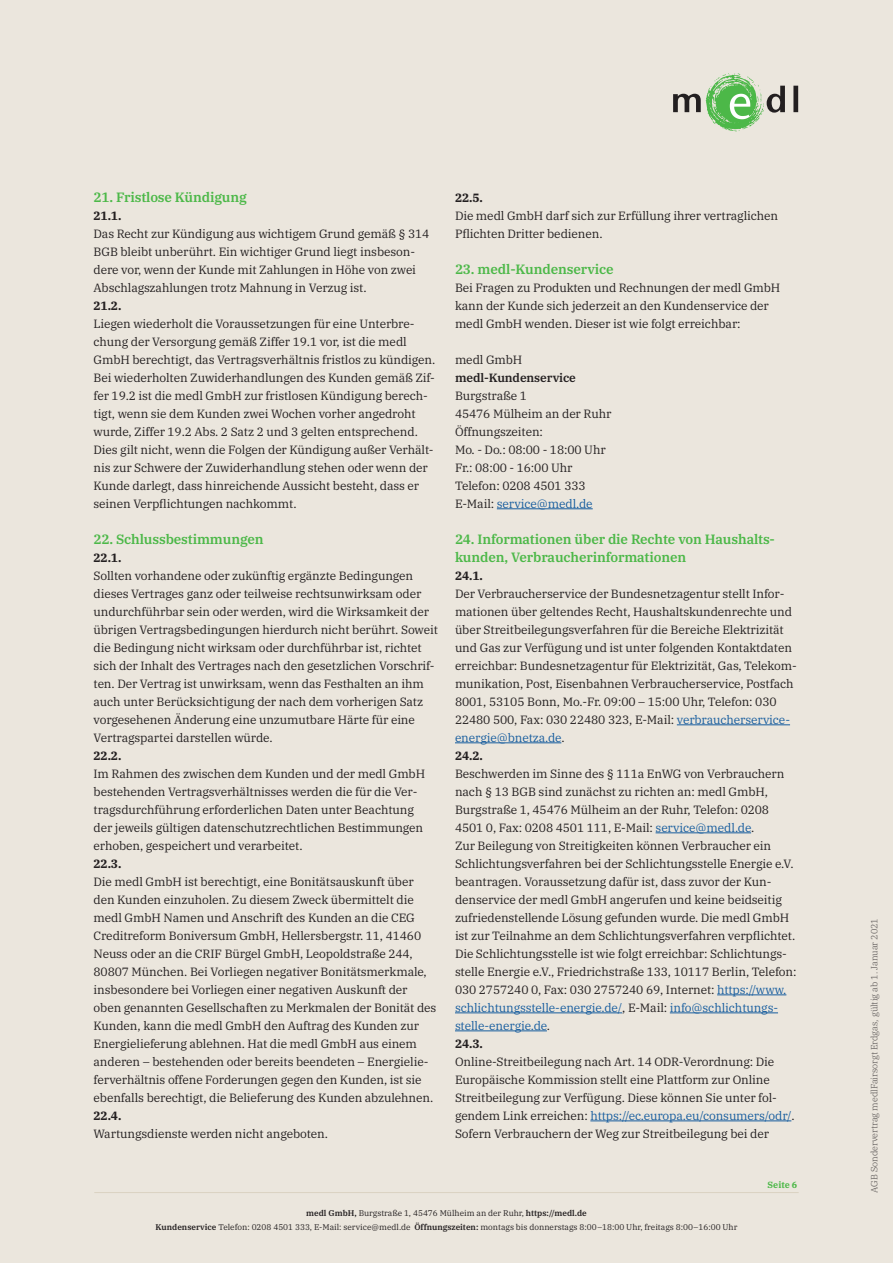
<style>
.page{position:relative;width:893px;height:1263px;background:#ebe6dd}
.page>*{position:absolute;margin:0;border:0;box-sizing:border-box;transform-origin:0 0}
.t1{font:600 13.5px/18px "IBM Plex Serif";letter-spacing:-.01em;color:#4cb848}
.t2{font:12px/18px "IBM Plex Serif";letter-spacing:-.01em;color:#231f20}
.t3{font:700 12px "IBM Plex Serif";letter-spacing:-.01em;color:#231f20}
.t4{font:600 12px "IBM Plex Serif";letter-spacing:-.01em;color:#231f20}
.t5{font:300 9px "IBM Plex Serif";color:#4c4848}
.t6{font:700 9px "IBM Plex Serif";color:#4cb848}
.t7{font:8.25px/13.5px "IBM Plex Serif";color:#231f20;text-align:center}
.s1{color:#175d9e}
.s2{font-weight:700}
.s3{font-weight:600}
</style>
<div class="page">
<hr style="left:94px;top:1192px;width:705px;height:1px;background:#dad2c2">
<hr style="left:497px;top:508px;width:96px;height:1px;background:#175d9e">
<hr style="left:677px;top:724px;width:113px;height:1px;background:#175d9e">
<hr style="left:455px;top:742px;width:106px;height:1px;background:#175d9e">
<hr style="left:656px;top:832px;width:95px;height:1px;background:#175d9e">
<hr style="left:717px;top:994px;width:69px;height:1px;background:#175d9e">
<hr style="left:455px;top:1012px;width:167px;height:1px;background:#175d9e">
<hr style="left:670px;top:1012px;width:108px;height:1px;background:#175d9e">
<hr style="left:455px;top:1030px;width:92px;height:1px;background:#175d9e">
<hr style="left:590px;top:1120px;width:201px;height:1px;background:#175d9e">
<svg style="left:673px;top:73px;width:125px;height:58px"></svg>
<p class="t1" style="left:94px;top:187px;width:155px">21. Fristlose Kündigung</p>
<p class="t3" style="left:94px;top:206px;width:29px">21.1.</p>
<p class="t2" style="left:94px;top:223px;width:337px">Das Recht zur Kündigung aus wichtigem Grund gemäß § 314<br>BGB bleibt unberührt. Ein wichtiger Grund liegt insbeson&shy;dere vor, wenn der Kunde mit Zahlungen in Höhe von zwei Abschlagszahlungen trotz Mahnung in Verzug ist.</p>
<p class="t3" style="left:94px;top:296px;width:29px">21.2.</p>
<p class="t2" style="left:94px;top:313px;width:343px">Liegen wiederholt die Voraussetzungen für eine Unterbre&shy;chung der Versorgung gemäß Ziffer 19.1 vor, ist die medl GmbH berechtigt, das Vertragsverhältnis fristlos zu kündigen.<br>Bei wiederholten Zuwiderhandlungen des Kunden gemäß Zif&shy;fer 19.2 ist die medl GmbH zur fristlosen Kündigung berech&shy;tigt, wenn sie dem Kunden zwei Wochen vorher angedroht wurde, Ziffer 19.2 Abs. 2 Satz 2 und 3 gelten entsprechend.<br>Dies gilt nicht, wenn die Folgen der Kündigung außer Verhält&shy;nis zur Schwere der Zuwiderhandlung stehen oder wenn der Kunde darlegt, dass hinreichende Aussicht besteht, dass er seinen Verpflichtungen nachkommt.</p>
<p class="t1" style="left:94px;top:529px;width:172px">22. Schlussbestimmungen</p>
<p class="t3" style="left:94px;top:548px;width:29px">22.1.</p>
<p class="t2" style="left:94px;top:565px;width:346px">Sollten vorhandene oder zukünftig ergänzte Bedingungen dieses Vertrages ganz oder teilweise rechtsunwirksam oder undurchführbar sein oder werden, wird die Wirksamkeit der übrigen Vertragsbedingungen hierdurch nicht berührt. Soweit die Bedingung nicht wirksam oder durchführbar ist, richtet sich der Inhalt des Vertrages nach den gesetzlichen Vorschrif&shy;ten. Der Vertrag ist unwirksam, wenn das Festhalten an ihm auch unter Berücksichtigung der nach dem vorherigen Satz vorgesehenen Änderung eine unzumutbare Härte für eine Vertragspartei darstellen würde.</p>
<p class="t3" style="left:94px;top:746px;width:29px">22.2.</p>
<p class="t2" style="left:94px;top:763px;width:333px">Im Rahmen des zwischen dem Kunden und der medl GmbH bestehenden Vertragsverhältnisses werden die für die Ver&shy;tragsdurchführung erforderlichen Daten unter Beachtung der jeweils gültigen datenschutzrechtlichen Bestimmungen erhoben, gespeichert und verarbeitet.</p>
<p class="t3" style="left:94px;top:854px;width:29px">22.3.</p>
<p class="t2" style="left:94px;top:871px;width:344px">Die medl GmbH ist berechtigt, eine Bonitätsauskunft über den Kunden einzuholen. Zu diesem Zweck übermittelt die medl GmbH Namen und Anschrift des Kunden an die CEG Creditreform Boniversum GmbH, Hellersbergstr. 11, 41460<br>Neuss oder an die CRIF Bürgel GmbH, Leopoldstraße 244, 80807 München. Bei Vorliegen negativer Bonitätsmerkmale, insbesondere bei Vorliegen einer negativen Auskunft der oben genannten Gesellschaften zu Merkmalen der Bonität des Kunden, kann die medl GmbH den Auftrag des Kunden zur Energielieferung ablehnen. Hat die medl GmbH aus einem anderen – bestehenden oder bereits beendeten – Energielie&shy;ferverhältnis offene Forderungen gegen den Kunden, ist sie ebenfalls berechtigt, die Belieferung des Kunden abzulehnen.</p>
<p class="t3" style="left:94px;top:1106px;width:29px">22.4.</p>
<p class="t2" style="left:94px;top:1123px;width:236px">Wartungsdienste werden nicht angeboten.</p>
<p class="t3" style="left:455px;top:188px;width:29px">22.5.</p>
<p class="t2" style="left:455px;top:205px;width:325px">Die medl GmbH darf sich zur Erfüllung ihrer vertraglichen<br>Pflichten Dritter bedienen.</p>
<p class="t1" style="left:455px;top:259px;width:160px">23. medl-Kundenservice</p>
<p class="t2" style="left:455px;top:277px;width:327px">Bei Fragen zu Produkten und Rechnungen der medl GmbH kann der Kunde sich jederzeit an den Kundenservice der medl GmbH wenden. Dieser ist wie folgt erreichbar:</p>
<p class="t2" style="left:455px;top:349px;width:69px">medl GmbH</p>
<p class="t4" style="left:455px;top:368px;width:122px">medl-Kundenservice</p>
<p class="t2" style="left:455px;top:385px;width:158px">Burgstraße 1<br>45476 Mülheim an der Ruhr<br>Öffnungszeiten:<br>Mo. - Do.: 08:00 - 18:00 Uhr<br>Fr.: 08:00 - 16:00 Uhr<br>Telefon: 0208 4501 333<br>E-Mail: <span class="s1">service@medl.de</span></p>
<p class="t1" style="left:455px;top:529px;width:321px">24. Informationen über die Rechte von Haushalts&shy;kunden, Verbraucherinformationen</p>
<p class="t3" style="left:455px;top:566px;width:29px">24.1.</p>
<p class="t2" style="left:455px;top:583px;width:343px">Der Verbraucherservice der Bundesnetzagentur stellt Infor&shy;mationen über geltendes Recht, Haushaltskundenrechte und über Streitbeilegungsverfahren für die Bereiche Elektrizität und Gas zur Verfügung und ist unter folgenden Kontaktdaten erreichbar: Bundesnetzagentur für Elektrizität, Gas, Telekom&shy;munikation, Post, Eisenbahnen Verbraucherservice, Postfach 8001, 53105 Bonn, Mo.-Fr. 09:00 – 15:00 Uhr, Telefon: 030<br>22480 500, Fax: 030 22480 323, E-Mail: <span class="s1">verbraucherservice&shy;energie@bnetza.de</span>.<br><span class="s2">24.2.</span></p>
<p class="t2" style="left:455px;top:763px;width:343px">Beschwerden im Sinne des § 111a EnWG von Verbrauchern nach § 13 BGB sind zunächst zu richten an: medl GmbH, Burgstraße 1, 45476 Mülheim an der Ruhr, Telefon: 0208<br>4501 0, Fax: 0208 4501 111, E-Mail: <span class="s1">service@medl.de</span>.<br>Zur Beilegung von Streitigkeiten können Verbraucher ein Schlichtungsverfahren bei der Schlichtungsstelle Energie e.V. beantragen. Voraussetzung dafür ist, dass zuvor der Kun&shy;denservice der medl GmbH angerufen und keine beidseitig zufriedenstellende Lösung gefunden wurde. Die medl GmbH ist zur Teilnahme an dem Schlichtungsverfahren verpflichtet.<br>Die Schlichtungsstelle ist wie folgt erreichbar: Schlichtungs&shy;stelle Energie e.V., Friedrichstraße 133, 10117 Berlin, Telefon:<br>030 2757240 0, Fax: 030 2757240 69, Internet: <span class="s1">https://www. schlichtungsstelle-energie.de/</span>, E-Mail: <span class="s1">info@schlichtungs&shy;stelle-energie.de</span>.<br><span class="s2">24.3.</span></p>
<p class="t2" style="left:455px;top:1051px;width:341px">Online-Streitbeilegung nach Art. 14 ODR-Verordnung: Die Europäische Kommission stellt eine Plattform zur Online Streitbeilegung zur Verfügung. Diese können Sie unter fol&shy;gendem Link erreichen: <span class="s1">https://ec.europa.eu/consumers/odr/</span>.<br>Sofern Verbrauchern der Weg zur Streitbeilegung bei der</p>
<p class="t6" style="left:768px;top:1178px;width:31px">Seite 6</p>
<p class="t7" style="left:156px;top:1206px;width:583px"><span class="s3">medl GmbH,</span> Burgstraße 1, 45476 Mülheim an der Ruhr, <span class="s3">https://medl.de<br>Kundenservice</span> Telefon: 0208 4501 333, E-Mail: service@medl.de <span class="s3">Öffnungszeiten:</span> montags bis donnerstags 8:00–18:00 Uhr, freitags 8:00–16:00 Uhr</p>
<p class="t5" style="left:867px;top:1193px;width:276px;rotate:-90deg">AGB Sondervertrag medlFairsorgt Erdgas, gültig ab 1. Januar 2021</p>
</div>
